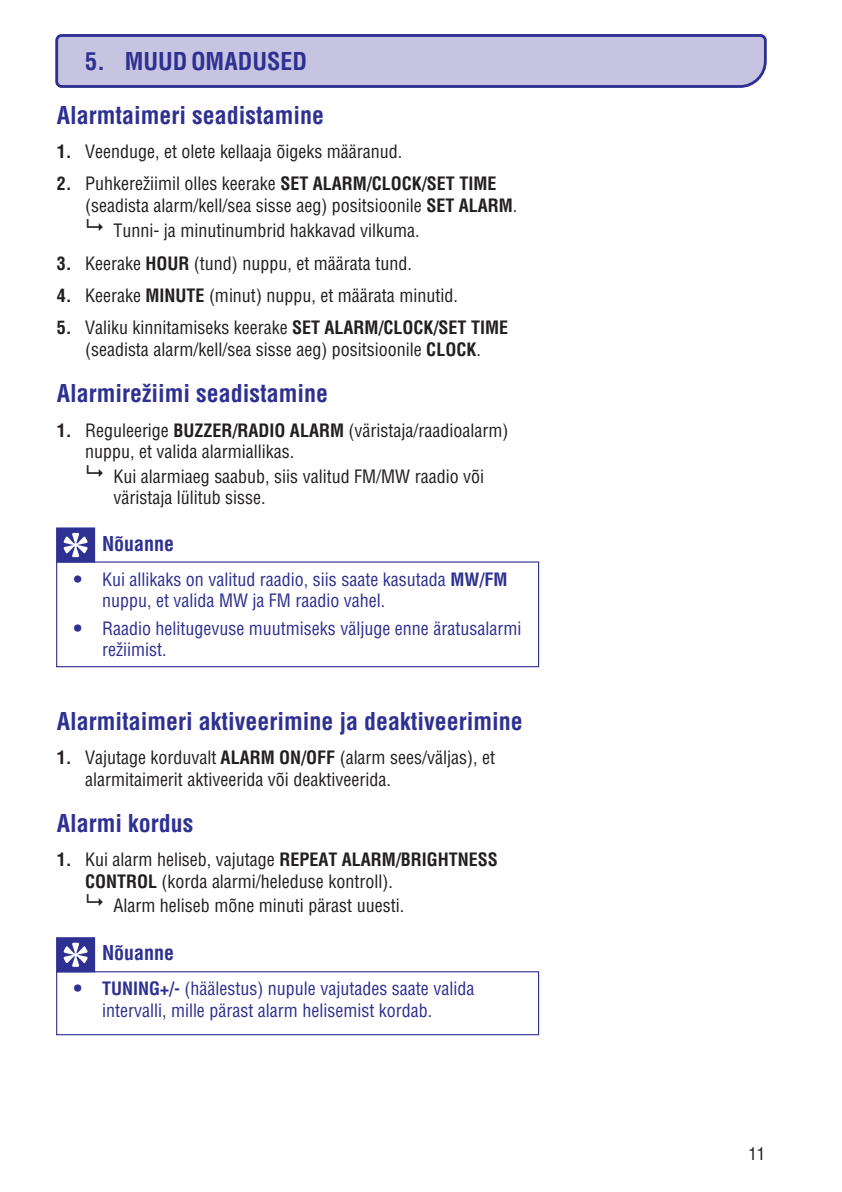
<style>
.page{position:relative;width:842px;height:1192px;background:#fff}
.page>*{position:absolute;margin:0;border:0;box-sizing:border-box;transform-origin:0 0}
.t1{font:700 24px "Rim Helvetica Condensed";color:#2e3092}
.t2{font:700 20px "Rim Helvetica Condensed";color:#2e3092}
.t3{font:18px/21.6px "Rim Helvetica Condensed";color:#231f20}
.t4{font:18px/21.6px "Rim Helvetica Condensed";color:#2e3092}
.t5{font:17px "Rim Helvetica Condensed";color:#231f20}
.s1{font-weight:700}
</style>
<div class="page">
<svg style="left:55px;top:34px;width:712px;height:54px;background:#b5b3d8"></svg>
<div style="left:56px;top:561px;width:483px;height:106px;border:1px solid #2e3092"></div>
<div style="left:56px;top:527px;width:39px;height:36px;background:#2e3092;border:1px solid #2e3092"></div>
<svg style="left:64px;top:533px;width:24px;height:24px"></svg>
<div style="left:56px;top:971px;width:483px;height:64px;border:1px solid #2e3092"></div>
<div style="left:56px;top:937px;width:39px;height:35px;background:#2e3092;border:1px solid #2e3092"></div>
<svg style="left:64px;top:943px;width:24px;height:24px"></svg>
<h1 class="t1" style="left:85px;top:50px;width:223px">5. MUUD OMADUSED</h1>
<h1 class="t1" style="left:57px;top:105px;width:269px">Alarmtaimeri seadistamine</h1>
<p class="t3" style="left:57px;top:142px;width:347px"><span class="s1">1.</span> Veenduge, et olete kellaaja õigeks määranud.</p>
<p class="t3" style="left:85px;top:174px;width:434px;text-indent:-28px"><span class="s1">2.</span> Puhkereþiimil olles keerake <span class="s1">SET ALARM/CLOCK/SET TIME </span>(seadista alarm/kell/sea sisse aeg) positsioonile <span class="s1">SET ALARM</span>.</p>
<p class="t3" style="left:113px;top:220px;width:308px">Tunni- ja minutinumbrid hakkavad vilkuma.</p>
<p class="t3" style="left:57px;top:253px;width:357px"><span class="s1">3.</span> Keerake <span class="s1">HOUR</span> (tund) nuppu, et määrata tund.</p>
<p class="t3" style="left:57px;top:286px;width:403px"><span class="s1">4.</span> Keerake <span class="s1">MINUTE</span> (minut) nuppu, et määrata minutid.</p>
<p class="t3" style="left:57px;top:318px;width:453px;text-align:center"><span class="s1">5.</span> Valiku kinnitamiseks keerake <span class="s1">SET ALARM/CLOCK/SET TIME </span>(seadista alarm/kell/sea sisse aeg) positsioonile <span class="s1">CLOCK</span>.</p>
<h1 class="t1" style="left:57px;top:383px;width:273px">Alarmireþiimi seadistamine</h1>
<p class="t3" style="left:85px;top:420px;width:425px;text-indent:-28px"><span class="s1">1.</span> Reguleerige <span class="s1">BUZZER/RADIO ALARM</span> (väristaja/raadioalarm) nuppu, et valida alarmiallikas.</p>
<p class="t3" style="left:113px;top:466px;width:372px">Kui alarmiaeg saabub, siis valitud FM/MW raadio või väristaja lülitub sisse.</p>
<p class="t2" style="left:102px;top:535px;width:74px">Nõuanne</p>
<p class="t4" style="left:102px;top:570px;width:407px">Kui allikaks on valitud raadio, siis saate kasutada <span class="s1">MW/FM </span>nuppu, et valida MW ja FM raadio vahel.</p>
<p class="t4" style="left:102px;top:619px;width:421px">Raadio helitugevuse muutmiseks väljuge enne äratusalarmi reþiimist.</p>
<h1 class="t1" style="left:57px;top:711px;width:468px">Alarmitaimeri aktiveerimine ja deaktiveerimine</h1>
<p class="t3" style="left:85px;top:748px;width:412px;text-indent:-28px"><span class="s1">1.</span> Vajutage korduvalt <span class="s1">ALARM ON/OFF</span> (alarm sees/väljas), et alarmitaimerit aktiveerida või deaktiveerida.</p>
<h1 class="t1" style="left:57px;top:812px;width:138px">Alarmi kordus</h1>
<p class="t3" style="left:85px;top:850px;width:414px;text-indent:-28px"><span class="s1">1.</span> Kui alarm heliseb, vajutage <span class="s1">REPEAT ALARM/BRIGHTNESS<br>CONTROL</span> (korda alarmi/heleduse kontroll).</p>
<p class="t3" style="left:113px;top:896px;width:292px">Alarm heliseb mõne minuti pärast uuesti.</p>
<p class="t2" style="left:102px;top:944px;width:74px">Nõuanne</p>
<p class="t4" style="left:102px;top:979px;width:374px"><span class="s1">TUNING+/-</span> (häälestus) nupule vajutades saate valida intervalli, mille pärast alarm helisemist kordab.</p>
<p class="t5" style="left:748px;top:1147px;width:18px">11</p>
</div>
